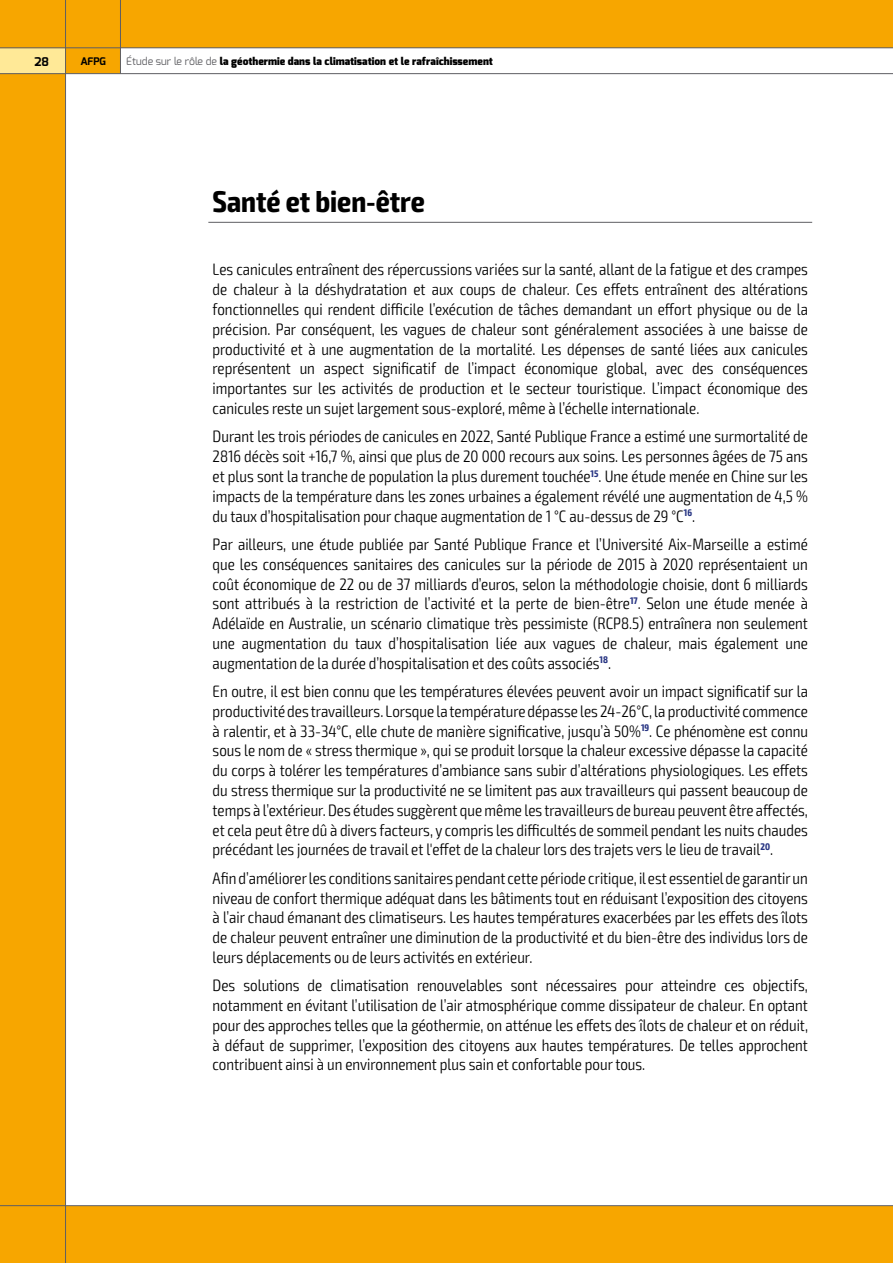
<style>
.page{position:relative;width:893px;height:1263px;background:#f7a600}
.page>*{position:absolute;margin:0;border:0;box-sizing:border-box;transform-origin:0 0}
.t1{font:700 condensed 30px "Exo 2";color:#000}
.t2{font:300 condensed 16.5px/19.8px "Exo 2";color:#000;text-align:justify}
.t3{font:700 12px "Exo";color:#000}
.t4{font:900 10.5px "Exo";color:#000}
.t5{font:700 10.5px "Exo";color:#000}
.s1{font-weight:400;color:#5e5e62}
</style>
<div class="page">
<div style="left:66px;top:48px;width:827px;height:1157px;background:#fff"></div>
<div style="left:0;top:48px;width:66px;height:26px;background:#ffe997"></div>
<div style="left:65px;top:0;width:56px;height:74px;background:#f7a600"></div>
<hr style="left:120px;top:0;width:1px;height:74px;background:#5e5e62">
<hr style="left:65px;top:0;width:1px;height:1263px;background:#5e5e62">
<hr style="left:0;top:73px;width:893px;height:1px;background:#5e5e62">
<hr style="left:0;top:1205px;width:893px;height:1px;background:#5e5e62">
<hr style="left:0;top:48px;width:893px;height:1px;background:#5e5e62">
<hr style="left:208px;top:222px;width:604px;height:1px;background:#5e5e62">
<p class="t3" style="left:34px;top:54px;width:16px">28</p>
<p class="t5" style="left:81px;top:54px;width:27px">AFPG</p>
<p class="t4" style="left:126px;top:54px;width:368px"><span class="s1">Étude sur le rôle de</span> la géothermie dans la climatisation et le rafraîchissement</p>
<h1 class="t1" style="left:213px;top:184px;width:214px">Santé et bien-être</h1>
<p class="t2" style="left:213px;top:260px;width:597px">Les canicules entraînent des répercussions variées sur la santé, allant de la fatigue et des crampes de chaleur à la déshydratation et aux coups de chaleur. Ces effets entraînent des altérations fonctionnelles qui rendent difficile l’exécution de tâches demandant un effort physique ou de la précision. Par conséquent, les vagues de chaleur sont généralement associées à une baisse de productivité et à une augmentation de la mortalité. Les dépenses de santé liées aux canicules représentent un aspect significatif de l’impact économique global, avec des conséquences importantes sur les activités de production et le secteur touristique. L’impact économique des canicules reste un sujet largement sous-exploré, même à l’échelle internationale.</p>
<p class="t2" style="left:213px;top:427px;width:597px">Durant les trois périodes de canicules en 2022, Santé Publique France a estimé une surmortalité de 2816 décès soit +16,7 %, ainsi que plus de 20 000 recours aux soins. Les personnes âgées de 75 ans et plus sont la tranche de population la plus durement touchée<sup>15</sup>. Une étude menée en Chine sur les impacts de la température dans les zones urbaines a également révélé une augmentation de 4,5 % du taux d’hospitalisation pour chaque augmentation de 1 °C au-dessus de 29 °C<sup>16</sup>.</p>
<p class="t2" style="left:213px;top:535px;width:597px">Par ailleurs, une étude publiée par Santé Publique France et l’Université Aix-Marseille a estimé que les conséquences sanitaires des canicules sur la période de 2015 à 2020 représentaient un coût économique de 22 ou de 37 milliards d’euros, selon la méthodologie choisie, dont 6 milliards sont attribués à la restriction de l’activité et la perte de bien-être<sup>17</sup>. Selon une étude menée à Adélaïde en Australie, un scénario climatique très pessimiste (RCP8.5) entraînera non seulement une augmentation du taux d’hospitalisation liée aux vagues de chaleur, mais également une augmentation de la durée d’hospitalisation et des coûts associés<sup>18</sup>.</p>
<p class="t2" style="left:213px;top:682px;width:597px">En outre, il est bien connu que les températures élevées peuvent avoir un impact significatif sur la productivité des travailleurs. Lorsque la température dépasse les 24-26°C, la productivité commence à ralentir, et à 33-34°C, elle chute de manière significative, jusqu’à 50%<sup>19</sup>. Ce phénomène est connu sous le nom de « stress thermique », qui se produit lorsque la chaleur excessive dépasse la capacité du corps à tolérer les températures d’ambiance sans subir d’altérations physiologiques. Les effets du stress thermique sur la productivité ne se limitent pas aux travailleurs qui passent beaucoup de temps à l’extérieur. Des études suggèrent que même les travailleurs de bureau peuvent être affectés, et cela peut être dû à divers facteurs, y compris les difficultés de sommeil pendant les nuits chaudes précédant les journées de travail et l'effet de la chaleur lors des trajets vers le lieu de travail<sup>20</sup>.</p>
<p class="t2" style="left:213px;top:868px;width:597px">Afin d’améliorer les conditions sanitaires pendant cette période critique, il est essentiel de garantir un niveau de confort thermique adéquat dans les bâtiments tout en réduisant l’exposition des citoyens à l’air chaud émanant des climatiseurs. Les hautes températures exacerbées par les effets des îlots de chaleur peuvent entraîner une diminution de la productivité et du bien-être des individus lors de leurs déplacements ou de leurs activités en extérieur.</p>
<p class="t2" style="left:213px;top:976px;width:597px">Des solutions de climatisation renouvelables sont nécessaires pour atteindre ces objectifs, notamment en évitant l’utilisation de l’air atmosphérique comme dissipateur de chaleur. En optant pour des approches telles que la géothermie, on atténue les effets des îlots de chaleur et on réduit, à défaut de supprimer, l’exposition des citoyens aux hautes températures. De telles approchent contribuent ainsi à un environnement plus sain et confortable pour tous.</p>
</div>
